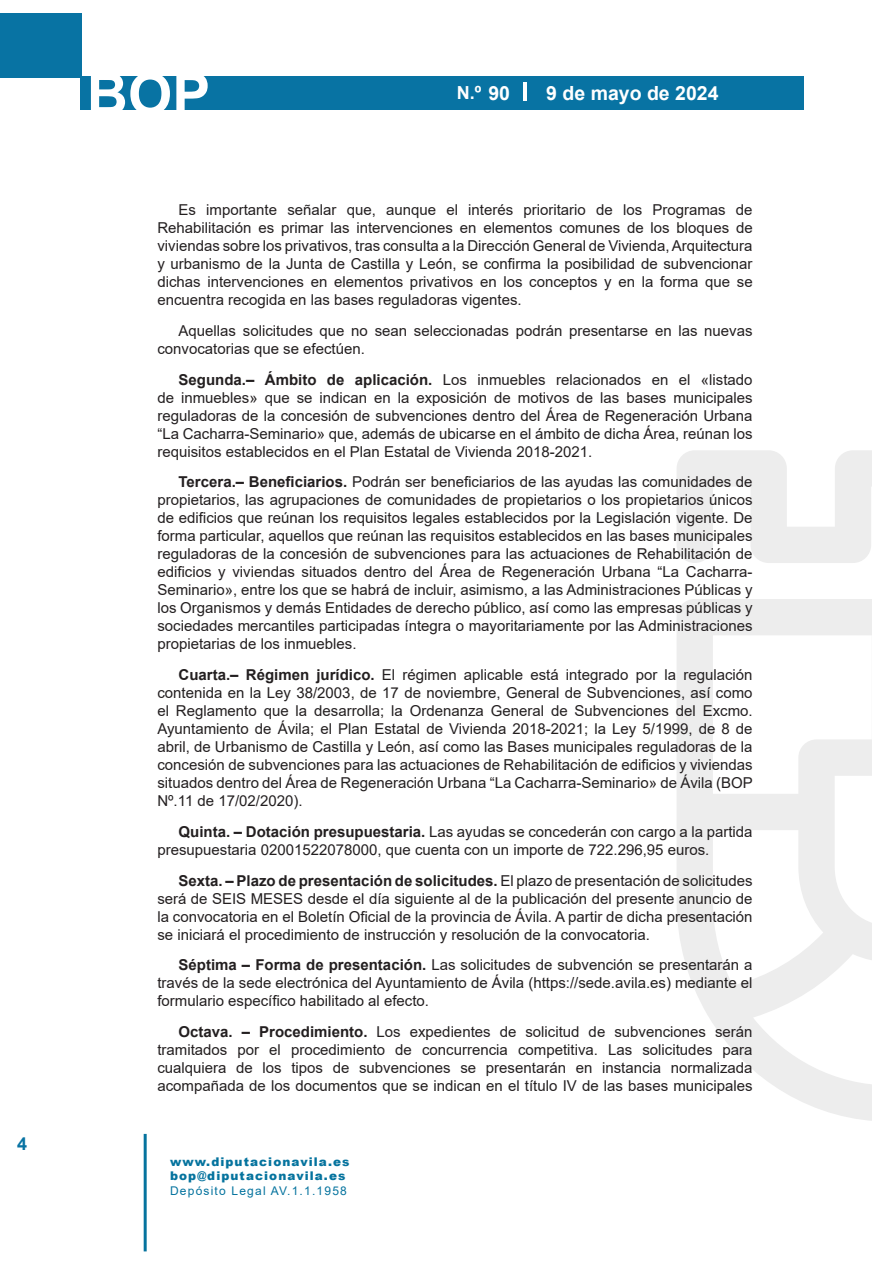
<style>
.page{position:relative;width:893px;height:1263px;background:#fff}
.page>*{position:absolute;margin:0;border:0;box-sizing:border-box;transform-origin:0 0}
.t1{font:700 57px "Arial";color:#fff}
.t2{font:700 19.5px "Arial";color:#fff}
.t3{font:700 18px "Arial";color:#fff}
.t4{font:700 18px "Arial";color:#0873a3}
.TEXTO{font:15px/18px "Arial";color:#231f20;text-align:justify}
.t5{font:900 12px/14.4px "Arial";letter-spacing:.09em;color:#05739e}
.t6{font:12px "Arial";letter-spacing:.1em;color:#05739e}
.s1{font-size:19.5px}
.s2{font-weight:700}
</style>
<div class="page">
<div style="left:0;top:13px;width:81px;height:64px;background:#0873a3"></div>
<div style="left:80px;top:77px;width:724px;height:33px;background:#0873a3"></div>
<hr style="left:144px;top:1134px;width:3px;height:117px;background:#05739e">
<hr style="left:524px;top:83px;width:3px;height:18px;background:#fff">
<svg style="left:677px;top:450px;width:195px;height:671px"></svg>
<p class="t4" style="left:17px;top:1131px;width:12px">4</p>
<h1 class="t1" style="left:87px;top:54px;width:125px">BOP</h1>
<p class="t3" style="left:457px;top:80px;width:55px">N.º <span class="s1">90</span></p>
<h2 class="t2" style="left:546px;top:80px;width:174px">9 de mayo de 2024</h2>
<p class="TEXTO" style="left:157px;top:201px;width:597px;text-indent:21px">Es importante señalar que, aunque el interés prioritario de los Programas de Rehabilitación es primar las intervenciones en elementos comunes de los bloques de viviendas sobre los privativos, tras consulta a la Dirección General de Vivienda, Arquitectura y urbanismo de la Junta de Castilla y León, se confirma la posibilidad de subvencionar dichas intervenciones en elementos privativos en los conceptos y en la forma que se encuentra recogida en las bases reguladoras vigentes.</p>
<p class="TEXTO" style="left:157px;top:321px;width:597px;text-indent:21px">Aquellas solicitudes que no sean seleccionadas podrán presentarse en las nuevas convocatorias que se efectúen.</p>
<p class="TEXTO" style="left:157px;top:370px;width:597px;text-indent:21px"><span class="s2">Segunda.– Ámbito de aplicación.</span> Los inmuebles relacionados en el «listado de inmuebles» que se indican en la exposición de motivos de las bases municipales reguladoras de la concesión de subvenciones dentro del Área de Regeneración Urbana “La Cacharra-Seminario» que, además de ubicarse en el ámbito de dicha Área, reúnan los requisitos establecidos en el Plan Estatal de Vivienda 2018-2021.</p>
<p class="TEXTO" style="left:157px;top:473px;width:597px;text-indent:21px"><span class="s2">Tercera.– Beneficiarios.</span> Podrán ser beneficiarios de las ayudas las comunidades de propietarios, las agrupaciones de comunidades de propietarios o los propietarios únicos de edificios que reúnan los requisitos legales establecidos por la Legislación vigente. De forma particular, aquellos que reúnan las requisitos establecidos en las bases municipales reguladoras de la concesión de subvenciones para las actuaciones de Rehabilitación de edificios y viviendas situados dentro del Área de Regeneración Urbana “La Cacharra-Seminario», entre los que se habrá de incluir, asimismo, a las Administraciones Públicas y los Organismos y demás Entidades de derecho público, así como las empresas públicas y sociedades mercantiles participadas íntegra o mayoritariamente por las Administraciones propietarias de los inmuebles.</p>
<p class="TEXTO" style="left:157px;top:666px;width:597px;text-indent:21px"><span class="s2">Cuarta.– Régimen jurídico.</span> El régimen aplicable está integrado por la regulación contenida en la Ley 38/2003, de 17 de noviembre, General de Subvenciones, así como el Reglamento que la desarrolla; la Ordenanza General de Subvenciones del Excmo.<br>Ayuntamiento de Ávila; el Plan Estatal de Vivienda 2018-2021; la Ley 5/1999, de 8 de abril, de Urbanismo de Castilla y León, así como las Bases municipales reguladoras de la concesión de subvenciones para las actuaciones de Rehabilitación de edificios y viviendas situados dentro del Área de Regeneración Urbana “La Cacharra-Seminario» de Ávila (BOP Nº.11 de 17/02/2020).</p>
<p class="TEXTO" style="left:157px;top:822px;width:597px;text-indent:21px"><span class="s2">Quinta. – Dotación presupuestaria.</span> Las ayudas se concederán con cargo a la partida presupuestaria 02001522078000, que cuenta con un importe de 722.296,95 euros.</p>
<p class="TEXTO" style="left:157px;top:871px;width:597px;text-indent:21px"><span class="s2">Sexta. – Plazo de presentación de solicitudes.</span> El plazo de presentación de solicitudes será de SEIS MESES desde el día siguiente al de la publicación del presente anuncio de la convocatoria en el Boletín Oficial de la provincia de Ávila. A partir de dicha presentación se iniciará el procedimiento de instrucción y resolución de la convocatoria.</p>
<p class="TEXTO" style="left:157px;top:956px;width:597px;text-indent:21px"><span class="s2">Séptima – Forma de presentación.</span> Las solicitudes de subvención se presentarán a través de la sede electrónica del Ayuntamiento de Ávila (https://sede.avila.es) mediante el formulario específico habilitado al efecto.</p>
<p class="TEXTO" style="left:157px;top:1023px;width:597px;text-indent:21px"><span class="s2">Octava. – Procedimiento.</span> Los expedientes de solicitud de subvenciones serán tramitados por el procedimiento de concurrencia competitiva. Las solicitudes para cualquiera de los tipos de subvenciones se presentarán en instancia normalizada acompañada de los documentos que se indican en el título IV de las bases municipales</p>
<p class="t5" style="left:170px;top:1154px;width:181px">www.diputacionavila.es bop@diputacionavila.es</p>
<p class="t6" style="left:170px;top:1182px;width:178px">Depósito Legal AV.1.1.1958</p>
</div>
